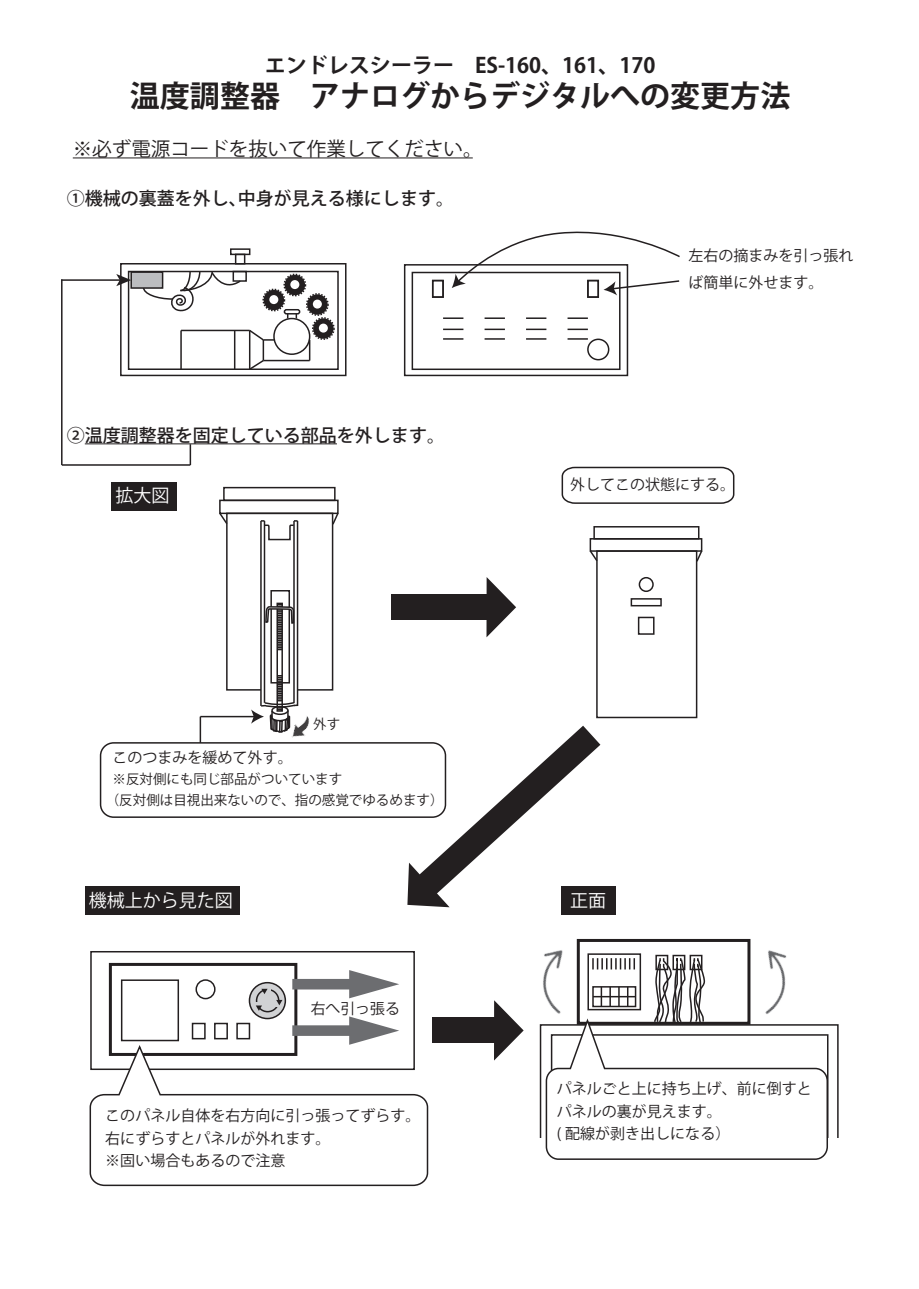
<style>
.page{position:relative;width:919px;height:1289px;background:#fff}
.page>*{position:absolute;margin:0;border:0;box-sizing:border-box;transform-origin:0 0}
.t1{font:700 30px "Koz Go Pr 6 N";color:#231f20}
.t2{font:700 21px "Koz Go Pr 6 N";color:#231f20}
.t3{font:19.5px "Koz Go Pr 6 N";color:#231f20}
.t4{font:500 18px "Koz Go Pr 6 N";color:#231f20}
.t5{font:18px "Koz Go Pr 6 N";color:#fff}
.t6{font:15px/22.5px "Koz Go Pr 6 N";color:#231f20}
.t7{font:14.85px "Koz Go Pr 6 N";color:#231f20}
.t8{font:13.5px/21px "Koz Go Pr 6 N";color:#231f20}
</style>
<div class="page">
<hr style="left:73px;top:157px;width:400px;height:1px;background:#231f20">
<div style="left:120px;top:263px;width:226px;height:113px;border:2px solid #231f20"></div>
<div style="left:128px;top:271px;width:211px;height:99px;border:2px solid #231f20"></div>
<hr style="left:181px;top:330px;width:69px;height:1px;background:#231f20">
<hr style="left:234px;top:330px;width:1px;height:39px;background:#231f20">
<hr style="left:180px;top:330px;width:2px;height:39px;background:#231f20">
<div style="left:273px;top:318px;width:37px;height:37px;border:2px solid #231f20;border-radius:50%"></div>
<hr style="left:262px;top:340px;width:2px;height:20px;background:#231f20">
<svg style="left:247px;top:358px;width:18px;height:12px"></svg>
<svg style="left:309px;top:340px;width:1px;height:20px"></svg>
<hr style="left:263px;top:360px;width:46px;height:1px;background:#231f20">
<svg style="left:247px;top:329px;width:27px;height:13px"></svg>
<hr style="left:249px;top:330px;width:1px;height:39px;background:#231f20">
<div style="left:284px;top:309px;width:16px;height:5px;border:2px solid #231f20;border-radius:2px"></div>
<div style="left:232px;top:271px;width:15px;height:11px;border:2px solid #231f20"></div>
<svg style="left:142px;top:270px;width:100px;height:42px"></svg>
<div style="left:262px;top:288px;width:23px;height:23px;border:2px dashed #231f20;border-radius:50%"></div>
<div style="left:263px;top:290px;width:21px;height:20px;background:#231f20;border-radius:50%"></div>
<div style="left:269px;top:295px;width:9px;height:9px;background:#fff;border-radius:50%"></div>
<div style="left:306px;top:293px;width:23px;height:23px;border:2px dashed #231f20;border-radius:50%"></div>
<div style="left:307px;top:294px;width:20px;height:21px;background:#231f20;border-radius:50%"></div>
<div style="left:313px;top:299px;width:9px;height:9px;background:#fff;border-radius:50%"></div>
<div style="left:312px;top:317px;width:23px;height:23px;border:2px dashed #231f20;border-radius:50%"></div>
<div style="left:313px;top:318px;width:20px;height:21px;background:#231f20;border-radius:50%"></div>
<div style="left:319px;top:323px;width:9px;height:9px;background:#fff;border-radius:50%"></div>
<div style="left:283px;top:273px;width:23px;height:23px;border:2px dashed #231f20;border-radius:50%"></div>
<div style="left:284px;top:275px;width:21px;height:20px;background:#231f20;border-radius:50%"></div>
<div style="left:290px;top:280px;width:9px;height:9px;background:#fff;border-radius:50%"></div>
<div style="left:230px;top:248px;width:20px;height:7px;border:2px solid #231f20"></div>
<div style="left:235px;top:254px;width:10px;height:10px;border:2px solid #231f20"></div>
<hr style="left:85px;top:443px;width:252px;height:1px;background:#231f20">
<svg style="left:190px;top:444px;width:1px;height:21px"></svg>
<hr style="left:62px;top:464px;width:128px;height:2px;background:#231f20">
<hr style="left:61px;top:279px;width:2px;height:186px;background:#231f20">
<hr style="left:61px;top:279px;width:60px;height:2px;background:#231f20">
<svg style="left:116px;top:274px;width:14px;height:12px"></svg>
<div style="left:111px;top:482px;width:65px;height:28px;background:#231f20"></div>
<div style="left:130px;top:271px;width:33px;height:18px;background:#bcbdc0;border:2px solid #231f20"></div>
<svg style="left:407px;top:725px;width:193px;height:182px"></svg>
<svg style="left:486px;top:577px;width:30px;height:60px"></svg>
<div style="left:392px;top:594px;width:103px;height:26px;background:#231f20"></div>
<svg style="left:494px;top:1000px;width:29px;height:60px"></svg>
<div style="left:432px;top:1017px;width:70px;height:26px;background:#231f20"></div>
<div style="left:404px;top:264px;width:224px;height:112px;border:2px solid #231f20"></div>
<div style="left:411px;top:272px;width:209px;height:98px;border:2px solid #231f20"></div>
<div style="left:587px;top:338px;width:22px;height:22px;border:2px solid #231f20;border-radius:50%"></div>
<hr style="left:443px;top:317px;width:20px;height:2px;background:#231f20">
<hr style="left:443px;top:328px;width:20px;height:2px;background:#231f20">
<hr style="left:443px;top:338px;width:20px;height:2px;background:#231f20">
<hr style="left:484px;top:317px;width:21px;height:2px;background:#231f20">
<hr style="left:484px;top:328px;width:21px;height:2px;background:#231f20">
<hr style="left:484px;top:338px;width:21px;height:2px;background:#231f20">
<hr style="left:526px;top:317px;width:20px;height:2px;background:#231f20">
<hr style="left:526px;top:328px;width:20px;height:2px;background:#231f20">
<hr style="left:526px;top:338px;width:20px;height:2px;background:#231f20">
<hr style="left:567px;top:317px;width:21px;height:2px;background:#231f20">
<hr style="left:567px;top:328px;width:21px;height:2px;background:#231f20">
<hr style="left:567px;top:338px;width:21px;height:2px;background:#231f20">
<div style="left:432px;top:280px;width:12px;height:18px;border:2px solid #231f20"></div>
<div style="left:587px;top:280px;width:12px;height:18px;border:2px solid #231f20"></div>
<svg style="left:451px;top:231px;width:229px;height:64px"></svg>
<div style="left:223px;top:487px;width:112px;height:14px;border:2px solid #231f20"></div>
<div style="left:219px;top:499px;width:119px;height:15px;border:2px solid #231f20"></div>
<div style="left:226px;top:512px;width:107px;height:178px;border:2px solid #231f20"></div>
<svg style="left:219px;top:511px;width:10px;height:15px"></svg>
<svg style="left:331px;top:511px;width:8px;height:15px"></svg>
<svg style="left:590px;top:552px;width:6px;height:9px"></svg>
<div style="left:638px;top:577px;width:15px;height:15px;border:2px solid #231f20;border-radius:50%"></div>
<div style="left:630px;top:598px;width:31px;height:8px;border:2px solid #231f20"></div>
<div style="left:637px;top:616px;width:17px;height:18px;border:2px solid #231f20"></div>
<svg style="left:561px;top:466px;width:174px;height:38px"></svg>
<div style="left:100px;top:742px;width:346px;height:76px;border:2px solid #231f20;border-radius:13px"></div>
<svg style="left:200px;top:717px;width:1px;height:26px"></svg>
<hr style="left:200px;top:715px;width:55px;height:2px;background:#231f20">
<svg style="left:251px;top:520px;width:48px;height:213px"></svg>
<div style="left:593px;top:526px;width:106px;height:13px;border:2px solid #231f20"></div>
<div style="left:589px;top:538px;width:113px;height:14px;border:2px solid #231f20"></div>
<div style="left:596px;top:550px;width:101px;height:168px;border:2px solid #231f20"></div>
<svg style="left:695px;top:549px;width:8px;height:14px"></svg>
<div style="left:109px;top:962px;width:188px;height:93px;border:3px solid #231f20"></div>
<div style="left:90px;top:951px;width:325px;height:119px;border:2px solid #231f20"></div>
<div style="left:121px;top:979px;width:58px;height:62px;border:2px solid #231f20"></div>
<svg style="left:249px;top:982px;width:36px;height:36px"></svg>
<div style="left:249px;top:981px;width:37px;height:38px;border:2px solid #231f20;border-radius:50%"></div>
<div style="left:195px;top:979px;width:20px;height:20px;border:2px solid #231f20;border-radius:50%"></div>
<div style="left:256px;top:988px;width:23px;height:24px;border:2px solid #231f20;border-radius:50%"></div>
<svg style="left:255px;top:987px;width:27px;height:23px"></svg>
<div style="left:86px;top:886px;width:154px;height:28px;background:#231f20"></div>
<div style="left:576px;top:938px;width:174px;height:86px;border:3px solid #231f20"></div>
<div style="left:587px;top:953px;width:54px;height:57px;border:2px solid #231f20"></div>
<div style="left:655px;top:954px;width:13px;height:16px;border:2px solid #231f20"></div>
<div style="left:672px;top:954px;width:13px;height:16px;border:2px solid #231f20"></div>
<div style="left:689px;top:954px;width:13px;height:16px;border:2px solid #231f20"></div>
<svg style="left:292px;top:970px;width:107px;height:28px"></svg>
<svg style="left:90px;top:1016px;width:325px;height:27px"></svg>
<svg style="left:89px;top:1043px;width:340px;height:143px"></svg>
<svg style="left:545px;top:956px;width:283px;height:204px"></svg>
<div style="left:561px;top:886px;width:54px;height:28px;background:#231f20"></div>
<img style="left:543px;top:950px;width:26px;height:67px">
<img style="left:755px;top:950px;width:38px;height:70px">
<img style="left:287px;top:715px;width:29px;height:28px">
<h2 class="t2" style="left:265px;top:53px;width:392px">エンドレスシーラー　ES-160、161、170</h2>
<h1 class="t1" style="left:130px;top:80px;width:662px">温度調整器　アナログからデジタルへの変更方法</h1>
<h3 class="t3" style="left:73px;top:138px;width:411px">※必ず電源コードを抜いて作業してください。</h3>
<p class="t4" style="left:67px;top:188px;width:389px">①機械の裏蓋を外し、中身が見える様にします。</p>
<p class="t4" style="left:67px;top:425px;width:380px">②温度調整器を固定している部品を外します。</p>
<p class="t5" style="left:115px;top:485px;width:55px">拡大図</p>
<p class="t8" style="left:313px;top:714px;width:28px">外す</p>
<p class="t6" style="left:113px;top:746px;width:182px">このつまみを緩めて外す。</p>
<p class="t8" style="left:106px;top:768px;width:339px;text-indent:7px">※反対側にも同じ部品がついています<br>（反対側は目視出来ないので、指の感覚でゆるめます）</p>
<p class="t5" style="left:89px;top:889px;width:145px">機械上から見た図</p>
<p class="t7" style="left:311px;top:999px;width:91px">右へ引っ張る</p>
<p class="t6" style="left:105px;top:1104px;width:316px">このパネル自体を右方向に引っ張ってずらす。右にずらすとパネルが外れます。<br>※固い場合もあるので注意</p>
<p class="t6" style="left:688px;top:243px;width:166px;line-height:27px">左右の摘まみを引っ張れば簡単に外せます。</p>
<p class="t6" style="left:570px;top:473px;width:166px">外してこの状態にする。</p>
<p class="t5" style="left:570px;top:889px;width:37px">正面</p>
<p class="t6" style="left:557px;top:1077px;width:256px">パネルごと上に持ち上げ、前に倒すとパネルの裏が見えます。<br>( 配線が剥き出しになる）</p>
</div>
